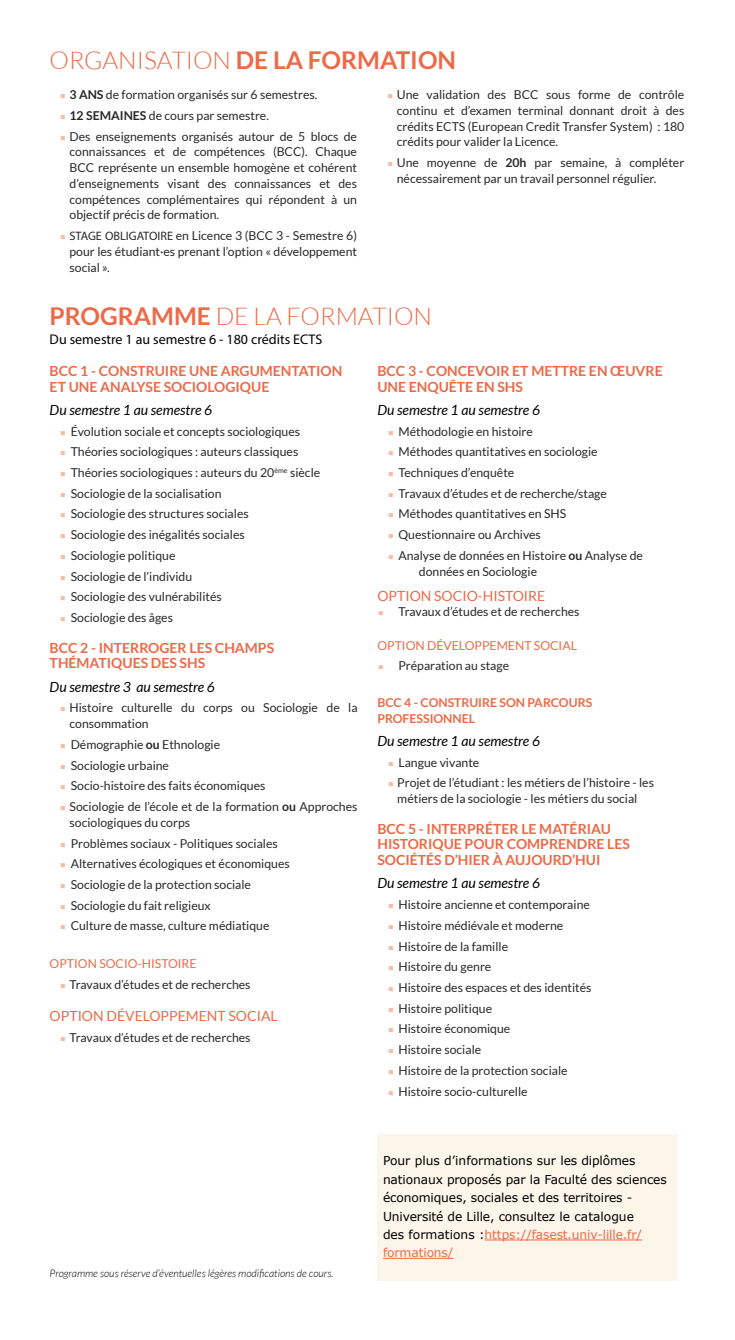
<style>
.page{position:relative;width:735px;height:1340px;background:#fff}
.page>*{position:absolute;margin:0;border:0;box-sizing:border-box;transform-origin:0 0}
.t1{font:700 24.5px "Lato";color:#ed6947}
.t2{font:300 24.5px "Lato";color:#ed6947}
.t3{font:700 14px/15.8px "Lato";color:#ed6947}
.t4{font:italic 14px "Lato";color:#000}
.t5{font:14px "Lato";color:#ed6947}
.t6{font:14px "Myriad Pro";color:#000}
.t7{font:12.25px/20.7px "Lato";color:#282827}
.t8{font:12.25px/18.4px "Verdana";letter-spacing:-.01em;color:#000}
.t9{font:12.25px "Lato";color:#ed6947}
.t10{font:700 12.25px/15.8px "Lato";color:#ed6947}
.t11{font:italic 300 10.5px "Lato";color:#000}
.s1{font-weight:300}
.s2{font-weight:700}
.s3{font-family:"Myriad Pro"}
.s4{color:#ed6947}
</style>
<div class="page">
<div style="left:377px;top:1134px;width:300px;height:146px;background:#fcf5ea"></div>
<hr style="left:484px;top:1239px;width:157px;height:1px;background:#ed6947">
<hr style="left:383px;top:1257px;width:70px;height:1px;background:#ed6947">
<h1 class="t1" style="left:50px;top:45px;width:408px"><span class="s1">ORGANISATION</span> DE LA FORMATION</h1>
<p class="t7" style="left:69px;top:84px;width:289px"><span class="s2">3 ANS</span> de formation organisés sur 6 semestres.<br><span class="s2">12 SEMAINES</span> de cours par semestre.<br>Des enseignements organisés autour de 5 blocs de</p>
<p class="t7" style="left:69px;top:144px;width:289px;line-height:15.8px;text-align:justify">connaissances et de compétences (BCC). Chaque BCC représente un ensemble homogène et cohérent d’enseignements visant des connaissances et des compétences complémentaires qui répondent à un objectif précis de formation.</p>
<p class="t7" style="left:69px;top:227px;width:289px;line-height:15.8px;text-align:justify"><span class="s3">STAGE OBLIGATOIRE</span> en Licence 3 (BCC 3 - Semestre 6) pour les étudiant·es prenant l’option « développement social ».</p>
<p class="t7" style="left:396px;top:86px;width:289px;line-height:15.8px;text-align:justify">Une validation des BCC sous forme de contrôle continu et d’examen terminal donnant droit à des crédits ECTS (European Credit Transfer System) : 180 crédits pour valider la Licence.</p>
<p class="t7" style="left:396px;top:154px;width:289px;line-height:15.8px">Une moyenne de <span class="s2">20h</span> par semaine, à compléter nécessairement par un travail personnel régulier.</p>
<h1 class="t2" style="left:50px;top:300px;width:384px"><span class="s2">PROGRAMME</span> DE LA FORMATION</h1>
<p class="t6" style="left:50px;top:331px;width:274px">Du semestre 1 au semestre 6 - 180 crédits ECTS</p>
<p class="t3" style="left:50px;top:362px;width:294px">BCC 1 - CONSTRUIRE UNE ARGUMENTATION<br>ET UNE ANALYSE SOCIOLOGIQUE</p>
<p class="t4" style="left:50px;top:401px;width:164px">Du semestre 1 au semestre 6</p>
<p class="t7" style="left:71px;top:420px;width:251px">Évolution sociale et concepts sociologiques Théories sociologiques : auteurs classiques Théories sociologiques : auteurs du 20<sup>ème</sup> siècle Sociologie de la socialisation<br>Sociologie des structures sociales<br>Sociologie des inégalités sociales<br>Sociologie politique<br>Sociologie de l’individu<br>Sociologie des vulnérabilités<br>Sociologie des âges</p>
<p class="t3" style="left:50px;top:639px;width:226px">BCC 2 - INTERROGER LES CHAMPS<br>THÉMATIQUES DES SHS</p>
<p class="t4" style="left:50px;top:678px;width:167px">Du semestre 3 au semestre 6</p>
<p class="t7" style="left:69px;top:699px;width:289px;line-height:15.8px">Histoire culturelle du corps ou Sociologie de la consommation</p>
<p class="t7" style="left:69px;top:733px;width:289px">Démographie <span class="s2">ou</span> Ethnologie<br>Sociologie urbaine<br>Socio-histoire des faits économiques<br>Sociologie de l’école et de la formation <span class="s2">ou</span> Approches</p>
<p class="t7" style="left:69px;top:811px;width:222px">sociologiques du corps<br>Problèmes sociaux - Politiques sociales Alternatives écologiques et économiques Sociologie de la protection sociale Sociologie du fait religieux<br>Culture de masse, culture médiatique</p>
<p class="t9" style="left:50px;top:955px;width:148px">OPTION SOCIO-HISTOIRE</p>
<p class="t7" style="left:69px;top:973px;width:182px">Travaux d’études et de recherches</p>
<p class="t5" style="left:50px;top:1007px;width:229px">OPTION DÉVELOPPEMENT SOCIAL</p>
<p class="t7" style="left:69px;top:1026px;width:182px">Travaux d’études et de recherches</p>
<p class="t3" style="left:377px;top:362px;width:287px">BCC 3 - CONCEVOIR ET METTRE EN ŒUVRE<br>UNE ENQUÊTE EN SHS</p>
<p class="t4" style="left:377px;top:401px;width:164px">Du semestre 1 au semestre 6</p>
<p class="t7" style="left:398px;top:420px;width:246px">Méthodologie en histoire<br>Méthodes quantitatives en sociologie<br>Techniques d’enquête<br>Travaux d’études et de recherche/stage<br>Méthodes quantitatives en SHS<br>Questionnaire ou Archives<br>Analyse de données en Histoire <span class="s2">ou</span> Analyse de</p>
<p class="t7" style="left:418px;top:560px;width:120px">données en Sociologie</p>
<p class="t5" style="left:377px;top:587px;width:169px">OPTION SOCIO-HISTOIRE</p>
<p class="t7" style="left:398px;top:601px;width:182px">Travaux d’études et de recherches</p>
<p class="t9" style="left:377px;top:637px;width:201px">OPTION DÉVELOPPEMENT SOCIAL</p>
<p class="t7" style="left:398px;top:655px;width:112px">Préparation au stage</p>
<p class="t10" style="left:377px;top:694px;width:216px">BCC 4 - CONSTRUIRE SON PARCOURS<br>PROFESSIONNEL</p>
<p class="t4" style="left:377px;top:732px;width:164px">Du semestre 1 au semestre 6</p>
<p class="t7" style="left:397px;top:751px;width:258px">Langue vivante<br>Projet de l’étudiant : les métiers de l’histoire - les</p>
<p class="t7" style="left:397px;top:788px;width:241px">métiers de la sociologie - les métiers du social</p>
<p class="t3" style="left:377px;top:820px;width:254px">BCC 5 - INTERPRÉTER LE MATÉRIAU<br>HISTORIQUE POUR COMPRENDRE LES<br>SOCIÉTÉS D’HIER À AUJOURD’HUI</p>
<p class="t4" style="left:377px;top:874px;width:164px">Du semestre 1 au semestre 6</p>
<p class="t7" style="left:398px;top:894px;width:194px">Histoire ancienne et contemporaine<br>Histoire médiévale et moderne<br>Histoire de la famille<br>Histoire du genre<br>Histoire des espaces et des identités<br>Histoire politique<br>Histoire économique<br>Histoire sociale<br>Histoire de la protection sociale<br>Histoire socio-culturelle</p>
<p class="t11" style="left:50px;top:1266px;width:285px">Programme sous réserve d’éventuelles légères modifications de cours.</p>
<p class="t8" style="left:383px;top:1151px;width:285px">Pour plus d’informations sur les diplômes nationaux proposés par la Faculté des sciences économiques, sociales et des territoires - Université de Lille, consultez le catalogue<br>des formations :<span class="s4">https://fasest.univ-lille.fr/ formations/</span></p>
</div>
